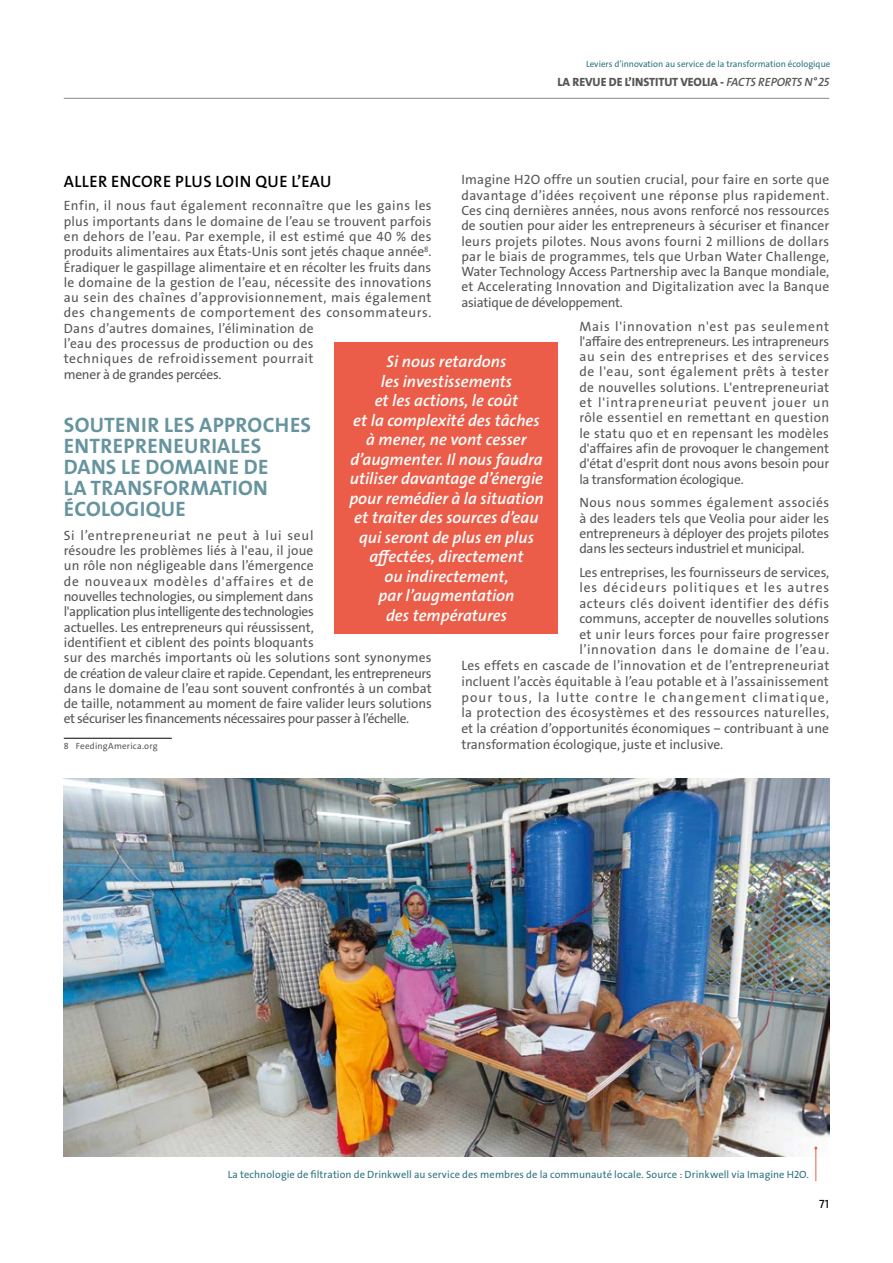
<style>
.page{position:relative;width:893px;height:1263px;background:#fff}
.page>*{position:absolute;margin:0;border:0;box-sizing:border-box;transform-origin:0 0}
.t1{font:21px/21px "The Sans Veolia W7 Bld";letter-spacing:.015em;color:#66949e}
.t2{font:16.5px/19.5px "The Sans Veolia W6 Se Bld It";color:#fff;text-align:center}
.t3{font:16.5px "The Sans Veolia W6 Se Bld";letter-spacing:.025em;color:#000}
.t4{font:13.5px/15.3px "The Sans Veolia W5 Pla";letter-spacing:.01em;color:#575756;text-align:justify}
.t5{font:13.5px "The Sans Veolia W5 Pla";letter-spacing:.03em;color:#575756}
.t6{font:13.5px "The Sans Veolia W5 Pla";letter-spacing:.08em;color:#575756}
.t7{font:13.5px "The Sans Veolia W5 Pla";letter-spacing:.04em;color:#575756}
.t8{font:13.5px "The Sans Veolia W5 Pla";letter-spacing:.07em;color:#575756}
.t9{font:13.5px "The Sans Veolia W5 Pla";letter-spacing:.055em;color:#575756}
.t10{font:12px "The Sans Veolia W8 Ex Bld";letter-spacing:-.005em;color:#575756}
.t11{font:12px "The Sans Veolia W5 Pla";color:#000}
.t12{font:10.5px "The Sans Veolia W5 Pla";letter-spacing:.01em;color:#2e7481}
.t13{font:9px "The Sans Veolia W5 Pla";color:#2e7481}
.t14{font:9px "The Sans Veolia W5 Pla";letter-spacing:.025em;color:#575756}
.s1{font-family:"The Sans Veolia W6 Se Bld It"}
</style>
<div class="page">
<img style="left:64px;top:778px;width:765px;height:378px">
<hr style="left:64px;top:738px;width:108px;height:1px;background:#000">
<div style="left:335px;top:342px;width:223px;height:292px;background:#eb5d48"></div>
<hr style="left:815px;top:1148px;width:1px;height:33px;background:#eb5d48">
<hr style="left:64px;top:98px;width:765px;height:1px;background:#878787">
<p class="t13" style="left:586px;top:58px;width:246px">Leviers d’innovation au service de la transformation écologique</p>
<p class="t10" style="left:557px;top:74px;width:273px">LA REVUE DE L’INSTITUT VEOLIA - <span class="s1">FACTS REPORTS N°25</span></p>
<p class="t3" style="left:64px;top:170px;width:269px">ALLER ENCORE PLUS LOIN QUE L’EAU</p>
<p class="t4" style="left:64px;top:198px;width:369px;text-align:left">Enfin, il nous faut également reconnaître que les gains les plus importants dans le domaine de l’eau se trouvent parfois en dehors de l’eau. Par exemple, il est estimé que 40 % des produits alimentaires aux États-Unis sont jetés chaque année<sup>8</sup>.<br>Éradiquer le gaspillage alimentaire et en récolter les fruits dans le domaine de la gestion de l’eau, nécessite des innovations au sein des chaînes d’approvisionnement, mais également des changements de comportement des consommateurs.<br>Dans d’autres domaines, l’élimination de<br>l’eau des processus de production ou des<br>techniques de refroidissement pourrait<br>mener à de grandes percées.</p>
<h1 class="t1" style="left:64px;top:414px;width:249px">SOUTENIR LES APPROCHES<br>ENTREPRENEURIALES<br>DANS LE DOMAINE DE<br>LA TRANSFORMATION<br>ÉCOLOGIQUE</h1>
<p class="t4" style="left:64px;top:528px;width:370px;text-align:left">Si l’entrepreneuriat ne peut à lui seul<br>résoudre les problèmes liés à l'eau, il joue<br>un rôle non négligeable dans l’émergence<br>de nouveaux modèles d'affaires et de<br>nouvelles technologies, ou simplement dans<br>l'application plus intelligente des technologies<br>actuelles. Les entrepreneurs qui réussissent,<br>identifient et ciblent des points bloquants<br>sur des marchés importants où les solutions sont synonymes de création de valeur claire et rapide. Cependant, les entrepreneurs dans le domaine de l’eau sont souvent confrontés à un combat de taille, notamment au moment de faire valider leurs solutions et sécuriser les financements nécessaires pour passer à l’échelle.</p>
<p class="t14" style="left:64px;top:740px;width:95px">8 FeedingAmerica.org</p>
<p class="t4" style="left:461px;top:172px;width:370px">Imagine H2O offre un soutien crucial, pour faire en sorte que davantage d’idées reçoivent une réponse plus rapidement.<br>Ces cinq dernières années, nous avons renforcé nos ressources de soutien pour aider les entrepreneurs à sécuriser et financer leurs projets pilotes. Nous avons fourni 2 millions de dollars par le biais de programmes, tels que Urban Water Challenge, Water Technology Access Partnership avec la Banque mondiale, et Accelerating Innovation and Digitalization avec la Banque asiatique de développement.</p>
<p class="t4" style="left:579px;top:318px;width:251px">Mais l'innovation n'est pas seulement l'affaire des entrepreneurs. Les intrapreneurs au sein des entreprises et des services de l'eau, sont également prêts à tester de nouvelles solutions. L'entrepreneuriat et l'intrapreneuriat peuvent jouer un rôle essentiel en remettant en question le statu quo et en repensant les modèles d'affaires afin de provoquer le changement d'état d'esprit dont nous avons besoin pour la transformation écologique.</p>
<p class="t4" style="left:579px;top:495px;width:251px">Nous nous sommes également associés à des leaders tels que Veolia pour aider les entrepreneurs à déployer des projets pilotes dans les secteurs industriel et municipal.</p>
<p class="t4" style="left:579px;top:565px;width:252px">Les entreprises, les fournisseurs de services,</p>
<p class="t8" style="left:579px;top:579px;width:251px">les décideurs politiques et les autres</p>
<p class="t7" style="left:579px;top:594px;width:251px">acteurs clés doivent identifier des défis</p>
<p class="t4" style="left:579px;top:611px;width:252px">communs, accepter de nouvelles solutions</p>
<p class="t5" style="left:579px;top:625px;width:251px">et unir leurs forces pour faire progresser</p>
<p class="t9" style="left:579px;top:641px;width:251px">l’innovation dans le domaine de l’eau.</p>
<p class="t4" style="left:461px;top:658px;width:370px">Les effets en cascade de l’innovation et de l’entrepreneuriat</p>
<p class="t4" style="left:461px;top:674px;width:369px">incluent l’accès équitable à l’eau potable et à l’assainissement</p>
<p class="t6" style="left:461px;top:688px;width:369px">pour tous, la lutte contre le changement climatique,</p>
<p class="t5" style="left:461px;top:704px;width:369px">la protection des écosystèmes et des ressources naturelles,</p>
<p class="t4" style="left:461px;top:721px;width:369px">et la création d’opportunités économiques ‒ contribuant à une</p>
<p class="t4" style="left:461px;top:737px;width:263px">transformation écologique, juste et inclusive.</p>
<p class="t2" style="left:349px;top:352px;width:196px">Si nous retardons<br>les investissements<br>et les actions, le coût<br>et la complexité des tâches à mener, ne vont cesser d’augmenter. Il nous faudra utiliser davantage d’énergie pour remédier à la situation et traiter des sources d’eau qui seront de plus en plus affectées, directement<br>ou indirectement,<br>par l’augmentation<br>des températures</p>
<p class="t12" style="left:228px;top:1167px;width:583px">La technologie de filtration de Drinkwell au service des membres de la communauté locale. Source : Drinkwell via Imagine H2O.</p>
<p class="t11" style="left:819px;top:1196px;width:11px">71</p>
</div>
